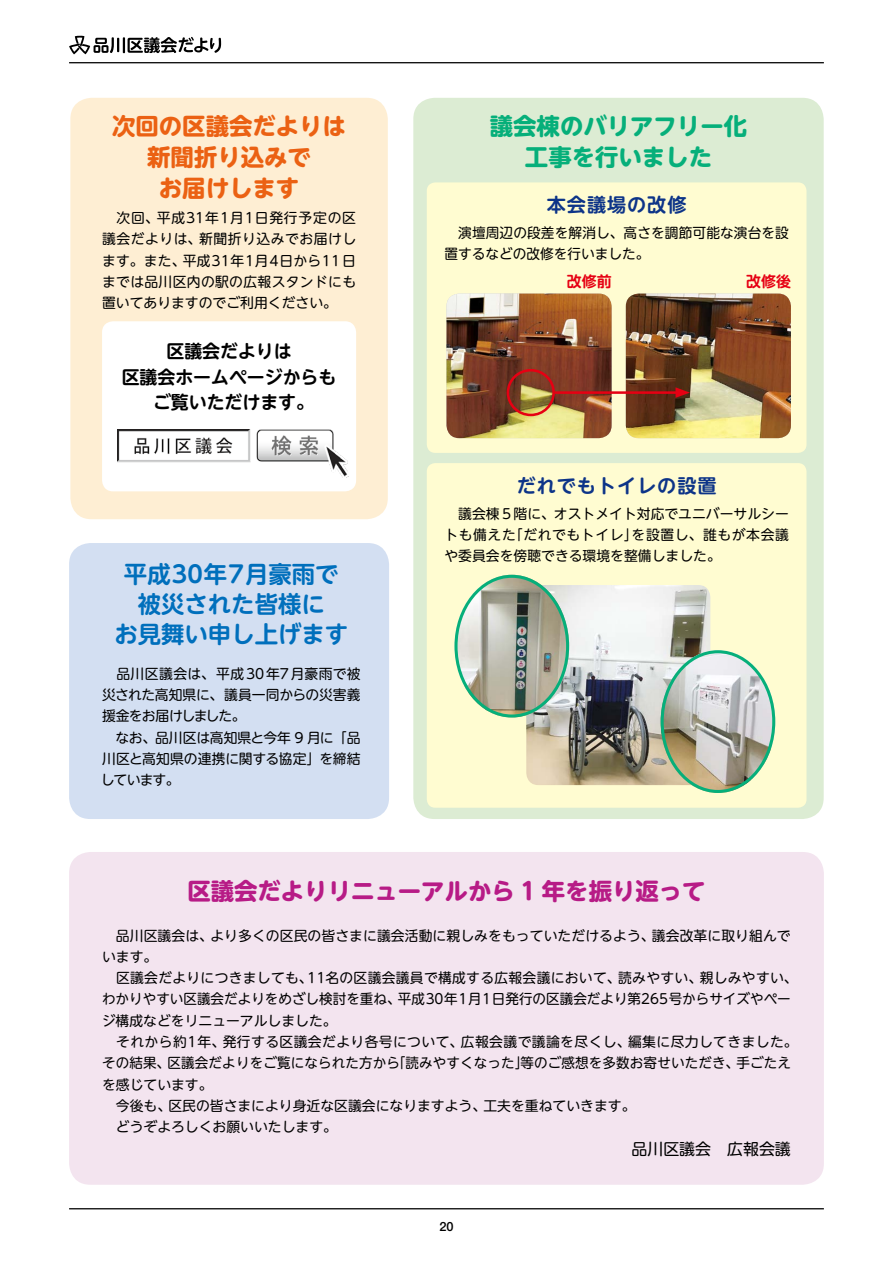
<style>
.page{position:relative;width:893px;height:1263px;background:#fff}
.page>*{position:absolute;margin:0;border:0;box-sizing:border-box;transform-origin:0 0}
.t1{font:700 23.4px/29.7px "UD Shin M Go Pro De";color:#006fbc;text-align:center}
.t2{font:700 23.4px/30.8px "UD Shin M Go Pro";color:#eb6113;text-align:center}
.t3{font:700 23.4px "UD Shin M Go Pro";color:#b71b86}
.t4{font:700 23.4px/30.8px "UD Shin M Go Pro";color:#06af7a;text-align:center}
.t5{font:700 19.2px "UD Shin M Go Pro De";letter-spacing:.05em;color:#0d3488}
.t6{font:700 18px/25.5px "UD Shin M Go Pro De";color:#000;text-align:center}
.t7{font:15.9px "UD Shin M Go Pro";color:#000}
.t8{font:700 14.85px "UD Shin M Go Pro De";color:#e60013}
.t9{font:13.8px/21.3px "UD Shin M Go Pro";letter-spacing:.005em;color:#000}
.t10{font:13.8px "UD Shin M Go Pro";letter-spacing:.025em;color:#000}
.t11{font:13.8px/21.3px "UD Shin M Go Pro";letter-spacing:.055em;color:#000;text-align:right}
.t12{font:13.8px/21.3px "UD Shin M Go Pro";letter-spacing:.035em;color:#000}
.t13{font:13.8px "UD Shin M Go Pro";letter-spacing:.04em;color:#000}
.t14{font:500 12.75px "Helvetica Neue LT Std";color:#000}
</style>
<div class="page">
<hr style="left:69px;top:1208px;width:755px;height:1px;background:#000">
<hr style="left:69px;top:62px;width:755px;height:1px;background:#000">
<svg style="left:69px;top:36px;width:152px;height:18px"></svg>
<div style="left:69px;top:543px;width:320px;height:276px;background:#d3dff2;border-radius:21px"></div>
<div style="left:70px;top:98px;width:318px;height:421px;background:#feeed3;border-radius:21px"></div>
<div style="left:102px;top:321px;width:254px;height:170px;background:#fff;border-radius:11px"></div>
<img style="left:118px;top:429px;width:230px;height:49px">
<div style="left:69px;top:852px;width:755px;height:333px;background:#f3e4ef;border-radius:21px"></div>
<div style="left:413px;top:98px;width:411px;height:721px;background:#dcecd3;border-radius:21px"></div>
<div style="left:427px;top:463px;width:379px;height:345px;background:#fffcd1;border-radius:9px"></div>
<img style="left:526px;top:585px;width:184px;height:200px">
<img style="left:457px;top:575px;width:112px;height:142px">
<div style="left:454px;top:575px;width:115px;height:142px;border:3px solid #06af7a;border-radius:50%"></div>
<img style="left:661px;top:650px;width:114px;height:143px">
<div style="left:661px;top:650px;width:114px;height:143px;border:3px solid #06af7a;border-radius:50%"></div>
<div style="left:427px;top:182px;width:379px;height:271px;background:#fffcd1;border-radius:9px"></div>
<img style="left:446px;top:294px;width:166px;height:144px">
<img style="left:626px;top:294px;width:165px;height:144px">
<hr style="left:555px;top:391px;width:125px;height:3px;background:#e60013">
<svg style="left:675px;top:387px;width:15px;height:11px"></svg>
<div style="left:507px;top:369px;width:48px;height:47px;border:3px solid #e60013;border-radius:50%"></div>
<h1 class="t2" style="left:112px;top:110px;width:235px">次回の区議会だよりは新聞折り込みで<br>お届けします</h1>
<p class="t11" style="left:102px;top:206px;width:256px">　次回、平成31年1月1日発行予定の区新聞折り込みでお届けし</p>
<p class="t12" style="left:183px;top:228px;width:175px;text-indent:-81px">議会だよりは、<br>平成31年1月4日から11日</p>
<p class="t9" style="left:102px;top:249px;width:256px">ます。また、<br>までは品川区内の駅の広報スタンドにも置いてありますのでご利用ください。</p>
<h3 class="t6" style="left:122px;top:338px;width:216px">区議会だよりは<br>区議会ホームページからもご覧いただけます。</h3>
<h1 class="t1" style="left:114px;top:558px;width:235px">平成30年7月豪雨で被災された皆様に<br>お見舞い申し上げます</h1>
<p class="t9" style="left:101px;top:662px;width:261px">　品川区議会は、平成30年7月豪雨で被災された高知県に、議員一同からの災害義援金をお届けしました。<br>　なお、品川区は高知県と今年 9 月に「品川区と高知県の連携に関する協定」を締結しています。</p>
<h1 class="t4" style="left:490px;top:110px;width:259px">議会棟のバリアフリー化工事を行いました</h1>
<h2 class="t5" style="left:547px;top:190px;width:141px">本会議場の改修</h2>
<p class="t9" style="left:444px;top:221px;width:346px">　演壇周辺の段差を解消し、高さを調節可能な演台を設置するなどの改修を行いました。</p>
<p class="t8" style="left:746px;top:270px;width:46px">改修後</p>
<p class="t8" style="left:567px;top:270px;width:46px">改修前</p>
<h2 class="t5" style="left:517px;top:470px;width:201px">だれでもトイレの設置</h2>
<p class="t9" style="left:444px;top:502px;width:346px;text-align:right">　議会棟５階に、オストメイト対応でユニバーサルシーを設置し、誰もが本会議</p>
<p class="t13" style="left:509px;top:523px;width:131px">「だれでもトイレ」</p>
<p class="t9" style="left:444px;top:523px;width:278px">トも備えた<br>や委員会を傍聴できる環境を整備しました。</p>
<h1 class="t3" style="left:187px;top:872px;width:520px">区議会だよりリニューアルから 1 年を振り返って</h1>
<p class="t9" style="left:652px;top:924px;width:140px">議会改革に取り組んで</p>
<p class="t9" style="left:210px;top:924px;width:446px">より多くの区民の皆さまに議会活動に親しみをもっていただけるよう、</p>
<p class="t9" style="left:102px;top:924px;width:112px">　品川区議会は、います。</p>
<p class="t9" style="left:102px;top:966px;width:212px">　区議会だよりにつきましても、</p>
<p class="t9" style="left:307px;top:966px;width:315px">11名の区議会議員で構成する広報会議において、</p>
<p class="t9" style="left:700px;top:966px;width:100px">親しみやすい、</p>
<p class="t9" style="left:618px;top:966px;width:85px">読みやすい、</p>
<p class="t9" style="left:102px;top:988px;width:300px">わかりやすい区議会だよりをめざし検討を重ね、ジ構成などをリニューアルしました。</p>
<p class="t9" style="left:398px;top:988px;width:394px">平成30年1月1日発行の区議会だより第265号からサイズやペー</p>
<p class="t10" style="left:223px;top:1030px;width:242px">発行する区議会だより各号について、</p>
<p class="t10" style="left:461px;top:1030px;width:171px">広報会議で議論を尽くし、</p>
<p class="t10" style="left:102px;top:1030px;width:125px">　それから約1年、</p>
<p class="t10" style="left:628px;top:1030px;width:171px">編集に尽力してきました。</p>
<p class="t9" style="left:168px;top:1052px;width:234px">区議会だよりをご覧になられた方から</p>
<p class="t9" style="left:392px;top:1052px;width:349px">「読みやすくなった等のご感想を多数お寄せいただき、</p>
<p class="t9" style="left:736px;top:1052px;width:56px">手ごたえ</p>
<p class="t9" style="left:515px;top:1052px;width:15px">」</p>
<p class="t9" style="left:102px;top:1052px;width:112px">その結果、<br>を感じています。</p>
<p class="t9" style="left:168px;top:1094px;width:319px">区民の皆さまにより身近な区議会になりますよう、</p>
<p class="t9" style="left:102px;top:1094px;width:236px">　今後も、<br>　どうぞよろしくお願いいたします。</p>
<p class="t9" style="left:483px;top:1094px;width:154px">工夫を重ねていきます。</p>
<p class="t14" style="left:439px;top:1219px;width:16px">20</p>
<p class="t7" style="left:631px;top:1136px;width:161px">品川区議会　広報会議</p>
</div>
